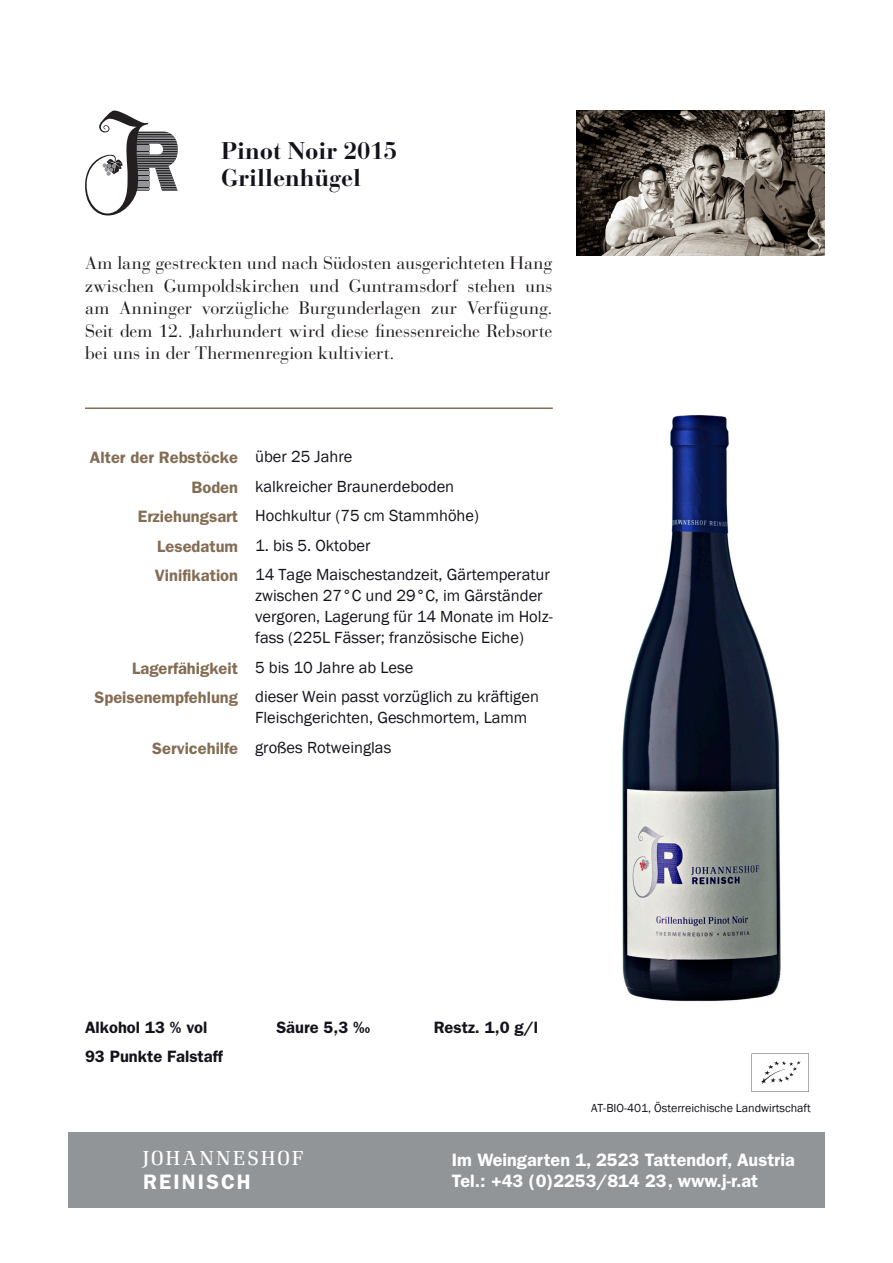
<style>
.page{position:relative;width:893px;height:1263px;background:#fff}
.page>*{position:absolute;margin:0;border:0;box-sizing:border-box;transform-origin:0 0}
._01_Headline_Wein{font:700 24px "Bauer Bodoni";color:#14121b}
.t1{font:300 21px "Renault";letter-spacing:.105em;color:#fff}
.t2{font:600 21px "Franklin Gothic";letter-spacing:.1em;color:#fff}
.t3{font:18px/22.5px "Bauer Bodoni";letter-spacing:-.01em;color:#231f20;text-align:justify}
.t4{font:600 18px/21.6px "Franklin Gothic";color:#fff}
._04_Text{font:16.5px/21px "Franklin Gothic";color:#14121b}
._03_Aufzählung{font:600 16.5px "Franklin Gothic";color:#836d54}
._05_Eckdaten{font:600 16.5px "Franklin Gothic";color:#14121b}
._04_Text-2{font:12px "Franklin Gothic";color:#14121b}
</style>
<div class="page">
<img style="left:577px;top:111px;width:248px;height:144px">
<div style="left:68px;top:1131px;width:757px;height:76px;background:#929598"></div>
<svg style="left:85px;top:111px;width:93px;height:104px"></svg>
<hr style="left:85px;top:407px;width:468px;height:2px;background:#836d54">
<img style="left:622px;top:415px;width:159px;height:587px">
<svg style="left:752px;top:1053px;width:57px;height:39px"></svg>
<p class="_01_Headline_Wein" style="left:221px;top:136px;width:178px">Pinot Noir 2015</p>
<p class="_01_Headline_Wein" style="left:221px;top:163px;width:142px">Grillenhügel</p>
<p class="t3" style="left:85px;top:252px;width:469px">Am lang gestreckten und nach Südosten ausgerichteten Hang zwischen Gumpoldskirchen und Guntramsdorf stehen uns am Anninger vorzügliche Burgunderlagen zur Verfügung.<br>Seit dem 12. Jahrhundert wird diese finessenreiche Rebsorte bei uns in der Thermenregion kultiviert.</p>
<p class="_03_Aufzählung" style="left:90px;top:448px;width:150px">Alter der Rebstöcke</p>
<p class="_03_Aufzählung" style="left:192px;top:477px;width:48px">Boden</p>
<p class="_03_Aufzählung" style="left:138px;top:507px;width:102px">Erziehungsart</p>
<p class="_03_Aufzählung" style="left:157px;top:536px;width:82px">Lesedatum</p>
<p class="_03_Aufzählung" style="left:155px;top:566px;width:85px">Vinifikation</p>
<p class="_03_Aufzählung" style="left:132px;top:658px;width:107px">Lagerfähigkeit</p>
<p class="_03_Aufzählung" style="left:95px;top:688px;width:145px">Speisenempfehlung</p>
<p class="_03_Aufzählung" style="left:152px;top:738px;width:87px">Servicehilfe</p>
<p class="_04_Text" style="left:255px;top:447px;width:99px">über 25 Jahre</p>
<p class="_04_Text" style="left:255px;top:476px;width:201px">kalkreicher Braunerdeboden</p>
<p class="_04_Text" style="left:255px;top:506px;width:225px">Hochkultur (75 cm Stammhöhe)</p>
<p class="_04_Text" style="left:255px;top:535px;width:117px">1. bis 5. Oktober</p>
<p class="_04_Text" style="left:255px;top:565px;width:299px">14 Tage Maischestandzeit, Gärtemperatur zwischen 27°C und 29°C, im Gärständer vergoren, Lagerung für 14 Monate im Holz&shy;fass (225L Fässer; französische Eiche)</p>
<p class="_04_Text" style="left:255px;top:657px;width:160px">5 bis 10 Jahre ab Lese</p>
<p class="_04_Text" style="left:255px;top:687px;width:285px">dieser Wein passt vorzüglich zu kräftigen<br>Fleischgerichten, Geschmortem, Lamm</p>
<p class="_04_Text" style="left:255px;top:737px;width:138px">großes Rotweinglas</p>
<p class="_05_Eckdaten" style="left:85px;top:1017px;width:124px">Alkohol 13 % vol</p>
<p class="_05_Eckdaten" style="left:276px;top:1017px;width:96px">Säure 5,3 ‰</p>
<p class="_05_Eckdaten" style="left:434px;top:1017px;width:106px">Restz. 1,0 g/l</p>
<p class="_05_Eckdaten" style="left:85px;top:1047px;width:139px">93 Punkte Falstaff</p>
<p class="_04_Text-2" style="left:591px;top:1100px;width:221px">AT-BIO-401, Österreichische Landwirtschaft</p>
<p class="t1" style="left:143px;top:1147px;width:162px">JOHANNESHOF</p>
<p class="t2" style="left:143px;top:1170px;width:109px">REINISCH</p>
<p class="t4" style="left:452px;top:1149px;width:344px">Im Weingarten 1, 2523 Tattendorf, Austria<br>Tel.: +43 (0)2253/814 23, www.j-r.at</p>
</div>
